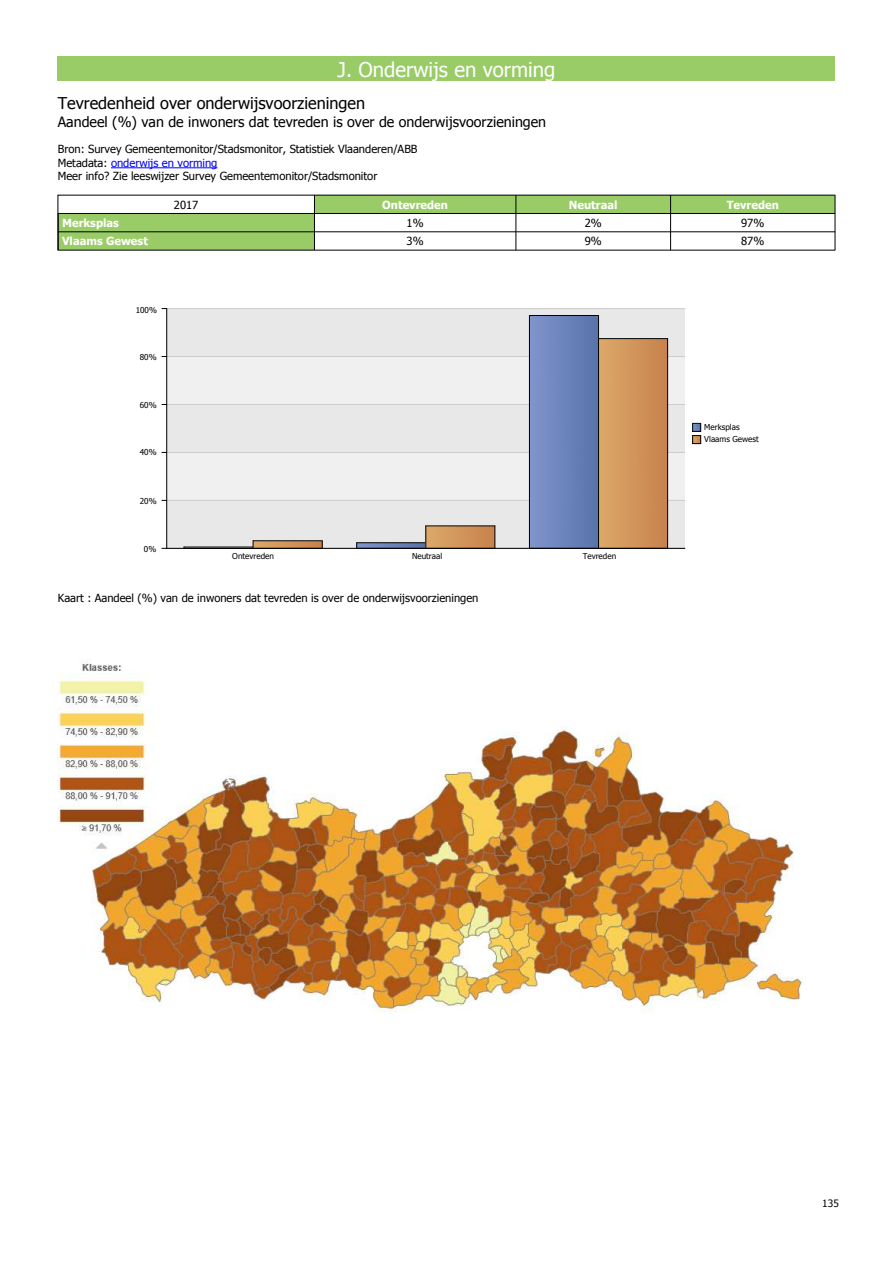
<style>
.page{position:relative;width:893px;height:1263px;background:#fff}
.page>*{position:absolute;margin:0;border:0;box-sizing:border-box;transform-origin:0 0}
.t1{font:20.25px "Tahoma";color:#fff}
.t2{font:16.2px "Tahoma";color:#000}
.t3{font:14.25px "Tahoma";color:#000}
.t4{font:11.1px/13.5px "Tahoma";color:#000}
.t5{font:700 11.1px "Tahoma";color:#fff}
.t6{font:10.2px "Tahoma";color:#000}
.t7{font:8.1px/12.1px "Tahoma";color:#000}
.s1{color:#00f}
</style>
<div class="page">
<div style="left:58px;top:56px;width:777px;height:25px;background:#9c6"></div>
<hr style="left:111px;top:167px;width:106px;height:1px;background:#00f">
<div style="left:315px;top:195px;width:201px;height:18px;background:#9c6"></div>
<div style="left:516px;top:195px;width:154px;height:18px;background:#9c6"></div>
<div style="left:671px;top:195px;width:164px;height:18px;background:#9c6"></div>
<div style="left:58px;top:214px;width:256px;height:18px;background:#9c6"></div>
<div style="left:58px;top:232px;width:256px;height:18px;background:#9c6"></div>
<div style="left:167px;top:309px;width:518px;height:239px;background:#e8e8e8"></div>
<hr style="left:167px;top:500px;width:518px;height:1px;background:#ccc">
<hr style="left:167px;top:452px;width:518px;height:1px;background:#ccc">
<hr style="left:167px;top:404px;width:518px;height:1px;background:#ccc">
<hr style="left:167px;top:356px;width:518px;height:1px;background:#ccc">
<hr style="left:167px;top:308px;width:518px;height:1px;background:#ccc">
<hr style="left:184px;top:547px;width:69px;height:1px;background:#000">
<svg style="left:357px;top:543px;width:69px;height:5px"></svg>
<hr style="left:357px;top:542px;width:69px;height:1px;background:#000">
<div style="left:529px;top:315px;width:70px;height:233px;background:linear-gradient(to right,#8195cd,#5774aa)"></div>
<hr style="left:598px;top:315px;width:1px;height:233px;background:#000">
<hr style="left:529px;top:315px;width:70px;height:1px;background:#000">
<hr style="left:529px;top:315px;width:1px;height:233px;background:#000">
<svg style="left:254px;top:541px;width:68px;height:7px"></svg>
<hr style="left:253px;top:540px;width:69px;height:1px;background:#000">
<div style="left:426px;top:526px;width:69px;height:22px;background:linear-gradient(to right,#dca969,#c8824c)"></div>
<svg style="left:495px;top:526px;width:1px;height:22px"></svg>
<hr style="left:426px;top:526px;width:69px;height:1px;background:#000">
<svg style="left:426px;top:526px;width:1px;height:22px"></svg>
<div style="left:599px;top:339px;width:69px;height:209px;background:linear-gradient(to right,#dca869,#c7814c)"></div>
<hr style="left:667px;top:339px;width:1px;height:209px;background:#000">
<hr style="left:599px;top:338px;width:69px;height:1px;background:#000">
<hr style="left:166px;top:309px;width:1px;height:239px;background:#000">
<hr style="left:167px;top:548px;width:518px;height:1px;background:#000">
<svg style="left:692px;top:423px;width:9px;height:21px"></svg>
<img style="left:58px;top:661px;width:744px;height:352px">
<div style="left:58px;top:195px;width:257px;height:19px;border:1px solid #000"></div>
<hr style="left:315px;top:213px;width:201px;height:1px;background:#000">
<hr style="left:315px;top:195px;width:201px;height:1px;background:#000">
<hr style="left:516px;top:213px;width:155px;height:1px;background:#000">
<hr style="left:516px;top:195px;width:155px;height:1px;background:#000">
<hr style="left:671px;top:213px;width:164px;height:1px;background:#000">
<hr style="left:671px;top:195px;width:164px;height:1px;background:#000">
<hr style="left:58px;top:232px;width:257px;height:1px;background:#000">
<hr style="left:315px;top:232px;width:201px;height:1px;background:#000">
<hr style="left:516px;top:232px;width:155px;height:1px;background:#000">
<hr style="left:671px;top:232px;width:164px;height:1px;background:#000">
<svg style="left:58px;top:214px;width:1px;height:36px"></svg>
<hr style="left:58px;top:250px;width:257px;height:1px;background:#000">
<svg style="left:314px;top:214px;width:1px;height:36px"></svg>
<hr style="left:315px;top:250px;width:201px;height:1px;background:#000">
<svg style="left:516px;top:195px;width:1px;height:55px"></svg>
<hr style="left:516px;top:250px;width:155px;height:1px;background:#000">
<svg style="left:670px;top:196px;width:1px;height:54px"></svg>
<hr style="left:671px;top:250px;width:164px;height:1px;background:#000">
<svg style="left:835px;top:195px;width:1px;height:55px"></svg>
<h1 class="t1" style="left:338px;top:60px;width:219px">J. Onderwijs en vorming</h1>
<h2 class="t2" style="left:58px;top:96px;width:309px">Tevredenheid over onderwijsvoorzieningen</h2>
<p class="t3" style="left:58px;top:115px;width:490px">Aandeel (%) van de inwoners dat tevreden is over de onderwijsvoorzieningen</p>
<p class="t4" style="left:58px;top:143px;width:361px">Bron: Survey Gemeentemonitor/Stadsmonitor, Statistiek Vlaanderen/ABB<br>Metadata: <span class="s1">onderwijs en vorming<br></span>Meer info? Zie leeswijzer Survey Gemeentemonitor/Stadsmonitor</p>
<p class="t4" style="left:174px;top:199px;width:26px">2017</p>
<p class="t5" style="left:382px;top:200px;width:67px">Ontevreden</p>
<p class="t5" style="left:569px;top:200px;width:50px">Neutraal</p>
<p class="t5" style="left:727px;top:200px;width:54px">Tevreden</p>
<p class="t5" style="left:62px;top:218px;width:58px">Merksplas</p>
<p class="t4" style="left:407px;top:217px;width:19px">1%</p>
<p class="t4" style="left:585px;top:217px;width:19px">2%</p>
<p class="t4" style="left:741px;top:217px;width:25px">97%</p>
<p class="t5" style="left:62px;top:236px;width:87px">Vlaams Gewest</p>
<p class="t4" style="left:407px;top:235px;width:19px">3%</p>
<p class="t4" style="left:585px;top:235px;width:19px">9%</p>
<p class="t4" style="left:741px;top:235px;width:25px">87%</p>
<p class="t7" style="left:136px;top:304px;width:23px">100%</p>
<p class="t7" style="left:140px;top:351px;width:18px">80%</p>
<p class="t7" style="left:140px;top:399px;width:18px">60%</p>
<p class="t7" style="left:140px;top:447px;width:18px">40%</p>
<p class="t7" style="left:140px;top:495px;width:18px">20%</p>
<p class="t7" style="left:144px;top:543px;width:14px">0%</p>
<p class="t7" style="left:232px;top:550px;width:43px">Ontevreden</p>
<p class="t7" style="left:412px;top:550px;width:32px">Neutraal</p>
<p class="t7" style="left:583px;top:550px;width:35px">Tevreden</p>
<p class="t4" style="left:58px;top:592px;width:422px">Kaart : Aandeel (%) van de inwoners dat tevreden is over de onderwijsvoorzieningen</p>
<p class="t7" style="left:704px;top:421px;width:56px">Merksplas<br>Vlaams Gewest</p>
<p class="t6" style="left:822px;top:1198px;width:18px">135</p>
</div>
